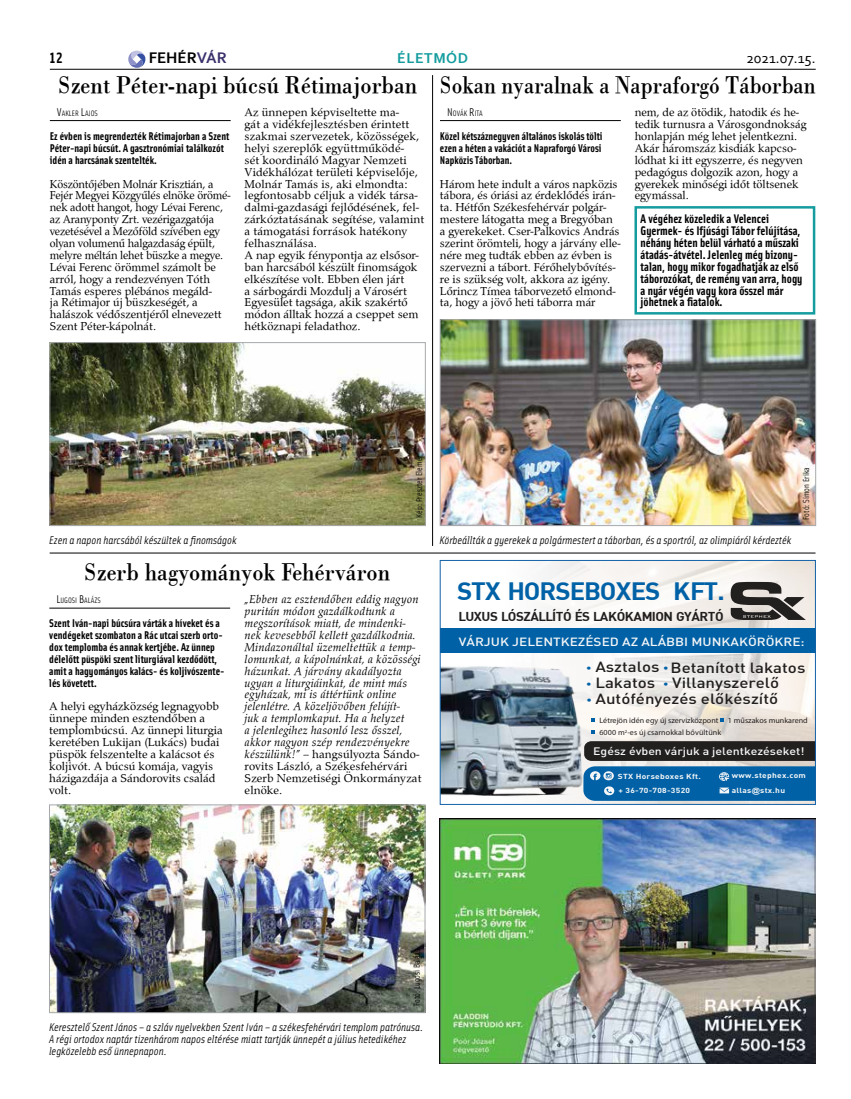
<style>
.page{position:relative;width:851px;height:1099px;background:#fff}
.page>*{position:absolute;margin:0;border:0;box-sizing:border-box;transform-origin:0 0}
.t1{font:25px "Bodoni PFL";color:#000;scale:.9 1}
.t2{font:700 24.62px "DIN PFL";color:#0061a7;scale:1.05 1}
.t3{font:700 16.12px "Corbel";color:#000}
.t4{font:15px "Corbel";color:#000}
.t5{font:700 15px "Corbel";letter-spacing:.04em;color:#149c9e}
.t6{font:700 15px "Solex";color:#000}
.t7{font:500 14.62px "DIN Pro";color:#221f1f;scale:1.15 1}
.t8{font:700 12.62px "DIN PFL";color:#221f1f;scale:1.06 1}
.t9{font:700 12.5px/11.9px "Solex";color:#000}
.t10{font:11.88px/11.9px "Palladius";color:#000}
.t11{font:italic 11.88px/11.9px "Palladius";letter-spacing:.01em;color:#000}
.t12{font:11.88px/11.9px "Palladius";color:#000;scale:.95 1}
.t13{font:500 11.75px "DIN Pro";color:#f5f6f7;scale:1.15 1}
.t14{font:700 11.25px/11.9px "Solex";color:#000}
.t15{font:italic 11.25px/11.9px "Solex";color:#000}
.t16{font:500 10.75px "DIN Pro";color:#f5f6f7;scale:1.15 1}
.t17{font:8.75px "Solex";color:#000}
.t18{font:7.88px "Solex";color:#000}
.t19{font:900 condensed 7.75px "DIN Pro";color:#221f1f;scale:1.04 1}
.t20{font:700 7.25px "DIN Pro";letter-spacing:.035em;color:#f5f6f7;scale:1.15 1}
.s1{color:#3c316c}
.s2{font-size:11.25px}
.s3{font-style:normal}
.s4{font-family:"Helvetica Neue";font-weight:700;font-stretch:condensed;font-size:14.88px;color:#0161a7}
.s5{font-family:"Arial"}
</style>
<div class="page">
<hr style="left:50px;top:69px;width:765px;height:1px;background:#000">
<svg style="left:128px;top:51px;width:17px;height:17px"></svg>
<div style="left:634px;top:206px;width:181px;height:108px;border:2px solid #149c9e"></div>
<img style="left:440px;top:819px;width:375px;height:244px">
<svg style="left:505px;top:562px;width:308px;height:240px"></svg>
<div style="left:440px;top:628px;width:375px;height:24px;background:#0061a7"></div>
<svg style="left:583px;top:741px;width:230px;height:59px;background:#22587f"></svg>
<img style="left:442px;top:626px;width:196px;height:170px">
<svg style="left:730px;top:581px;width:75px;height:39px;background:#7b7775"></svg>
<svg style="left:720px;top:718px;width:3px;height:4px"></svg>
<svg style="left:591px;top:719px;width:4px;height:3px"></svg>
<div style="left:440px;top:560px;width:375px;height:244px;border:1px solid #1361a8"></div>
<hr style="left:50px;top:553px;width:765px;height:1px;background:#000">
<hr style="left:432px;top:75px;width:1px;height:471px;background:#000">
<hr style="left:50px;top:120px;width:181px;height:1px;background:#000">
<hr style="left:440px;top:120px;width:180px;height:1px;background:#000">
<hr style="left:49px;top:608px;width:181px;height:1px;background:#000">
<img style="left:52px;top:344px;width:371px;height:179px">
<div style="left:50px;top:342px;width:375px;height:183px;border:1px solid #a7a9ac"></div>
<img style="left:442px;top:321px;width:371px;height:202px">
<div style="left:440px;top:319px;width:375px;height:206px;border:1px solid #a7a9ac"></div>
<img style="left:51px;top:806px;width:372px;height:204px">
<div style="left:49px;top:804px;width:376px;height:208px;border:1px solid #a7a9ac"></div>
<p class="t6" style="left:50px;top:48px;width:14px">12</p>
<h3 class="t3" style="left:149px;top:48px;width:80px">FEHÉR<span class="s1">VÁR</span></h3>
<p class="t5" style="left:397px;top:49px;width:72px">életmód</p>
<p class="t4" style="left:746px;top:49px;width:71px">2021.07.15.</p>
<h1 class="t1" style="left:58px;top:67px;width:843px">Szent Péter-napi búcsú Rétimajorban Sokan nyaralnak a Napraforgó Táborban</h1>
<p class="t10" style="left:244px;top:106px;width:181px">Az ünnepen képviseltette ma-<br>gát a vidékfejlesztésben érintett szakmai szervezetek, közösségek, helyi szereplők együttműködé-<br>sét koordináló Magyar Nemzeti<br>Vidékhálózat területi képviselője,<br>Molnár Tamás is, aki elmondta: legfontosabb céljuk a vidék társa&shy;dalmi-gazdasági fejlődésének, fel&shy;zárkóztatásának segítése, valamint a támogatási források hatékony felhasználása.<br>A nap egyik fénypontja az elsősor&shy;ban harcsából készült finomságok elkészítése volt. Ebben élen járt<br>a sárbogárdi Mozdulj a Városért<br>Egyesület tagsága, akik szakértő módon álltak hozzá a cseppet sem hétköznapi feladathoz.</p>
<p class="t18" style="left:57px;top:109px;width:42px"><span class="s2">V</span>AKLER <span class="s2">L</span>AJOS</p>
<p class="t18" style="left:447px;top:109px;width:37px"><span class="s2">N</span> OVÁK <span class="s2">R</span>ITA</p>
<p class="t14" style="left:50px;top:130px;width:181px">Ez évben is megrendezték Rétimajorban a Szent<br>Péter-napi búcsút. A gasztronómiai találkozót idén a harcsának szentelték.</p>
<p class="t12" style="left:50px;top:178px;width:192px">Köszöntőjében Molnár Krisztián, a Fejér Megyei Közgyűlés elnöke örömé&shy;nek adott hangot, hogy Lévai Ferenc, az Aranyponty Zrt. vezérigazgatója vezetésével a Mezőföld szívében egy olyan volumenű halgazdaság épült, melyre méltán lehet büszke a megye.<br>Lévai Ferenc örömmel számolt be arról, hogy a rendezvényen Tóth Tamás esperes plébános megáld-<br>ja Rétimajor új büszkeségét, a halászok védőszentjéről elnevezett Szent Péter-kápolnát.</p>
<p class="t14" style="left:440px;top:130px;width:164px;text-align:justify">Közel kétszáznegyven általános iskolás tölti ezen a héten a vakációt a Napraforgó Városi Napközis Táborban.</p>
<p class="t10" style="left:440px;top:178px;width:182px">Három hete indult a város napközis tábora, és óriási az érdeklődés irán&shy;ta. Hétfőn Székesfehérvár polgár&shy;mestere látogatta meg a Bregyóban a gyerekeket. Cser-Palkovics András szerint örömteli, hogy a járvány elle&shy;nére meg tudták ebben az évben is szervezni a tábort. Férőhelybővítés&shy;re is szükség volt, akkora az igény.<br>Lőrincz Tímea táborvezető elmond&shy;ta, hogy a jövő heti táborra már</p>
<p class="t10" style="left:634px;top:106px;width:173px">nem, de az ötödik, hatodik és he&shy;tedik turnusra a Városgondnokság honlapján még lehet jelentkezni.<br>Akár háromszáz kisdiák kapcso&shy;lódhat ki itt egyszerre, és negyven pedagógus dolgozik azon, hogy a gyerekek minőségi időt töltsenek egymással.</p>
<p class="t9" style="left:640px;top:212px;width:163px">A végéhez közeledik a Velencei Gyermek- és Ifjúsági Tábor felújítása, néhány héten belül várható a műszaki átadás-átvétel. Jelenleg még bizony&shy;talan, hogy mikor fogadhatják az első táborozókat, de remény van arra, hogy a nyár végén vagy kora ősszel már jöhetnek a fiatalok.</p>
<p class="t17" style="left:413px;top:517px;width:64px;rotate:-90deg">Kép: Preszter Elemér</p>
<p class="t17" style="left:800px;top:520px;width:54px;rotate:-90deg">Fotó: Simon Erika</p>
<p class="t15" style="left:49px;top:533px;width:189px">Ezen a napon harcsából készültek a finomságok</p>
<p class="t15" style="left:439px;top:533px;width:353px">Körbeállták a gyerekek a polgármestert a táborban, és a sportról, az olimpiáról kérdezték</p>
<h1 class="t1" style="left:84px;top:554px;width:341px">Szerb hagyományok Fehérváron</h1>
<p class="t18" style="left:56px;top:595px;width:46px"><span class="s2">L</span>UGOSI <span class="s2">B</span>ALÁZS</p>
<p class="t14" style="left:49px;top:617px;width:177px">Szent Iván-napi búcsúra várták a híveket és a vendégeket szombaton a Rác utcai szerb orto&shy;dox templomba és annak kertjébe. Az ünnep délelőtt püspöki szent liturgiával kezdődött, amit a hagyományos kalács- és koljivószente&shy;lés követett.</p>
<p class="t10" style="left:49px;top:700px;width:175px">A helyi egyházközség legnagyobb ünnepe minden esztendőben a templombúcsú. Az ünnepi liturgia keretében Lukijan (Lukács) budai püspök felszentelte a kalácsot és koljivót. A búcsú komája, vagyis házigazdája a Sándorovits család volt.</p>
<p class="t11" style="left:244px;top:593px;width:178px">„Ebben az esztendőben eddig nagyon puritán módon gazdálkodtunk a megszorítások miatt, de mindenki&shy;nek kevesebből kellett gazdálkodnia.<br>Mindazonáltal üzemeltettük a temp&shy;lomunkat, a kápolnánkat, a közösségi házunkat. A járvány akadályozta ugyan a liturgiáinkat, de mint más egyházak, mi is áttértünk online jelenlétre. A közeljövőben felújít-<br>juk a templomkaput. Ha a helyzet<br>a jelenlegihez hasonló lesz ősszel, akkor nagyon szép rendezvényekre készülünk!” <span class="s3">– hangsúlyozta Sándo&shy;rovits László, a Székesfehérvári Szerb Nemzetiségi Önkormányzat elnöke.</span></p>
<h2 class="t2" style="left:457px;top:573px;width:255px">STX HORSEBOXES KFT.</h2>
<p class="t8" style="left:458px;top:607px;width:251px">LUXUS LÓSZÁLLÍTÓ ÉS LAKÓKAMION GYÁRTÓ</p>
<p class="t13" style="left:459px;top:633px;width:302px">VÁRJUK JELENTKEZÉSED AZ ALÁBBI MUNKAKÖRÖKRE:</p>
<p class="t7" style="left:586px;top:658px;width:192px"><span class="s4">•</span> Asztalos <span class="s4">•</span> Betanított lakatos</p>
<p class="t7" style="left:586px;top:688px;width:168px"><span class="s4">•</span> Autófényezés előkészítő</p>
<p class="t7" style="left:586px;top:672px;width:169px"><span class="s4">•</span> Lakatos <span class="s4">•</span> Villanyszerelő</p>
<p class="t19" style="left:599px;top:715px;width:202px">Létrejön idén egy új szervizközpont 1 műszakos munkarend</p>
<p class="t19" style="left:599px;top:727px;width:119px">6000 m<sup>2</sup>-es új csarnokkal bővültünk</p>
<p class="t16" style="left:593px;top:743px;width:185px">Egész évben várjuk a jelentkezéseket!</p>
<p class="t20" style="left:617px;top:771px;width:74px">STX Horseboxes Kft.</p>
<p class="t20" style="left:731px;top:770px;width:66px">www.stephex.com</p>
<p class="t20" style="left:618px;top:785px;width:64px">+ 36-70-708-3520</p>
<p class="t20" style="left:731px;top:785px;width:48px">allas<span class="s5">@</span>stx.hu</p>
<p class="t17" style="left:411px;top:1006px;width:59px;rotate:-90deg">Fotó: Lugosi Balázs</p>
<p class="t15" style="left:49px;top:1020px;width:375px">Keresztelő Szent János – a szláv nyelvekben Szent Iván – a székesfehérvári templom patrónusa.<br>A régi ortodox naptár tizenhárom napos eltérése miatt tartják ünnepét a július hetedikéhez legközelebb eső ünnepnapon.</p>
</div>
